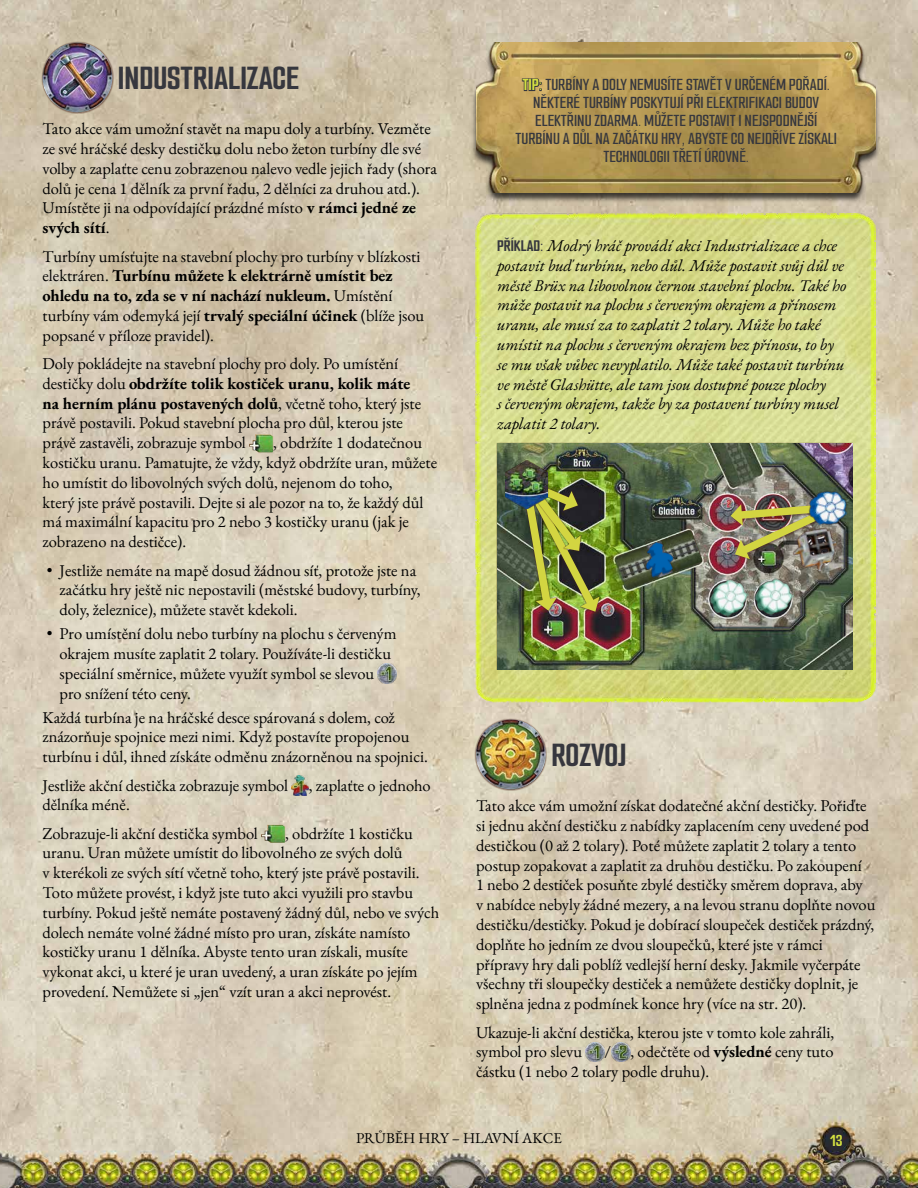
<style>
.page{position:relative;width:918px;height:1188px;background:#fff}
.page>*{position:absolute;margin:0;border:0;box-sizing:border-box;transform-origin:0 0}
.t1{font:700 36px "Smooch Sans";color:#36373e}
.t2{font:600 18px/18px "Smooch Sans";color:#36373e;text-align:center}
.t3{font:700 18px "Smooch Sans";color:#d3df41}
.t4{font:16.5px/19.8px "EB Garamond";color:#000}
.t5{font:italic 16.5px/19.8px "EB Garamond";color:#000}
.t6{font:15px "EB Garamond";color:#000}
.s1{font-weight:700}
.s2{font-family:"Smooch Sans";font-weight:700;font-style:normal;font-size:17.25px;color:#36373e}
</style>
<div class="page">
<img style="left:0;top:0;width:918px;height:1188px">
<div style="left:41px;top:41px;width:73px;height:73px;background:#49241c;opacity:.5"></div>
<img style="left:43px;top:43px;width:69px;height:69px;border-radius:35px">
<img style="left:249px;top:434px;width:24px;height:19px">
<img style="left:377px;top:664px;width:20px;height:19px">
<img style="left:291px;top:775px;width:18px;height:21px">
<img style="left:261px;top:825px;width:24px;height:18px">
<div style="left:471px;top:43px;width:410px;height:160px;background:#000;opacity:.7"></div>
<img style="left:476px;top:43px;width:399px;height:150px">
<div style="left:474px;top:718px;width:73px;height:73px;background:#49241c;opacity:.5"></div>
<img style="left:476px;top:720px;width:70px;height:69px;border-radius:35px">
<img style="left:585px;top:1042px;width:20px;height:20px">
<img style="left:611px;top:1042px;width:19px;height:20px">
<img style="left:476px;top:213px;width:399px;height:318px">
<img style="left:476px;top:531px;width:399px;height:171px">
<img style="left:497px;top:443px;width:355px;height:226px">
<img style="left:516px;top:471px;width:86px;height:144px">
<div style="left:505px;top:460px;width:43px;height:49px;background:#49241c;opacity:.5"></div>
<img style="left:506px;top:461px;width:42px;height:47px">
<img style="left:615px;top:467px;width:237px;height:153px">
<img style="left:790px;top:524px;width:51px;height:52px">
<h1 class="t1" style="left:118px;top:56px;width:183px">INDUSTRIALIZACE</h1>
<p class="t4" style="left:43px;top:119px;width:396px">Tato akce vám umožní stavět na mapu doly a turbíny. Vezměte ze své hráčské desky destičku dolu nebo žeton turbíny dle své volby a zaplaťte cenu zobrazenou nalevo vedle jejich řady (shora dolů je cena 1 dělník za první řadu, 2 dělníci za druhou atd.).<br>Umístěte ji na odpovídající prázdné místo <span class="s1">v rámci jedné ze svých sítí</span>.</p>
<p class="t4" style="left:43px;top:246px;width:383px">Turbíny umísťujte na stavební plochy pro turbíny v blízkosti elektráren. <span class="s1">Turbínu můžete k elektrárně umístit bez ohledu na to, zda se v ní nachází nukleum.</span> Umístění turbíny vám odemyká její <span class="s1">trvalý speciální účinek</span> (blíže jsou popsané v příloze pravidel).</p>
<p class="t4" style="left:43px;top:354px;width:380px">Doly pokládejte na stavební plochy pro doly. Po umístění destičky dolu <span class="s1">obdržíte tolik kostiček uranu, kolik máte na herním plánu postavených dolů</span>, včetně toho, který jste právě postavili. Pokud stavební plocha pro důl, kterou jste právě zastavěli, zobrazuje symbol</p>
<p class="t4" style="left:43px;top:433px;width:396px;text-indent:231px">, obdržíte 1 dodatečnou kostičku uranu. Pamatujte, že vždy, když obdržíte uran, můžete ho umístit do libovolných svých dolů, nejenom do toho,<br>který jste právě postavili. Dejte si ale pozor na to, že každý důl má maximální kapacitu pro 2 nebo 3 kostičky uranu (jak je zobrazeno na destičce).</p>
<p class="t4" style="left:60px;top:560px;width:363px;text-indent:-13px">• Jestliže nemáte na mapě dosud žádnou síť, protože jste na začátku hry ještě nic nepostavili (městské budovy, turbíny, doly, železnice), můžete stavět kdekoli.</p>
<p class="t4" style="left:60px;top:624px;width:339px;text-indent:-13px">• Pro umístění dolu nebo turbíny na plochu s červeným okrajem musíte zaplatit 2 tolary. Používáte-li destičku speciální směrnice, můžete využít symbol se slevou pro snížení této ceny.</p>
<p class="t4" style="left:43px;top:707px;width:387px">Každá turbína je na hráčské desce spárovaná s dolem, což znázorňuje spojnice mezi nimi. Když postavíte propojenou turbínu i důl, ihned získáte odměnu znázorněnou na spojnici.</p>
<p class="t4" style="left:43px;top:775px;width:390px">Jestliže akční destička zobrazuje symbol , zaplaťte o jednoho dělníka méně.</p>
<p class="t4" style="left:43px;top:823px;width:217px">Zobrazuje-li akční destička symbol</p>
<p class="t4" style="left:43px;top:823px;width:398px;text-indent:243px">, obdržíte 1 kostičku uranu. Uran můžete umístit do libovolného ze svých dolů<br>v kterékoli ze svých sítí včetně toho, který jste právě postavili.<br>Toto můžete provést, i když jste tuto akci využili pro stavbu turbíny. Pokud ještě nemáte postavený žádný důl, nebo ve svých dolech nemáte volné žádné místo pro uran, získáte namísto kostičky uranu 1 dělníka. Abyste tento uran získali, musíte vykonat akci, u které je uran uvedený, a uran získáte po jejím provedení. Nemůžete si „jen“ vzít uran a akci neprovést.</p>
<p class="t2" style="left:515px;top:75px;width:323px"><span class="s1">TIP:</span>TURBÍNY A DOLY NEMUSÍTE STAVĚT V URČENÉM POŘADÍ.<br>NĚKTERÉ TURBÍNY POSKYTUJÍ PŘI ELEKTRIFIKACI BUDOV ELEKTŘINU ZDARMA. MŮŽETE POSTAVIT I NEJSPODNĚJŠÍ TURBÍNU A DŮL NA ZAČÁTKU HRY, ABYSTE CO NEJDŘÍVE ZÍSKALI TECHNOLOGII TŘETÍ ÚROVNĚ.</p>
<p class="t5" style="left:497px;top:236px;width:351px"><span class="s2">PŘÍKLAD:</span> Modrý hráč provádí akci Industrializace a chce postavit buď turbínu, nebo důl. Může postavit svůj důl ve městě Brüx na libovolnou černou stavební plochu. Také ho může postavit na plochu s červeným okrajem a přínosem uranu, ale musí za to zaplatit 2 tolary. Může ho také umístit na plochu s červeným okrajem bez přínosu, to by se mu však vůbec nevyplatilo. Může také postavit turbínu ve městě Glashütte, ale tam jsou dostupné pouze plochy<br>s červeným okrajem, takže by za postavení turbíny musel zaplatit 2 tolary.</p>
<h1 class="t1" style="left:551px;top:733px;width:77px">ROZVOJ</h1>
<p class="t4" style="left:476px;top:796px;width:401px">Tato akce vám umožní získat dodatečné akční destičky. Pořiďte si jednu akční destičku z nabídky zaplacením ceny uvedené pod destičkou (0 až 2 tolary). Poté můžete zaplatit 2 tolary a tento postup zopakovat a zaplatit za druhou destičku. Po zakoupení<br>1 nebo 2 destiček posuňte zbylé destičky směrem doprava, aby<br>v nabídce nebyly žádné mezery, a na levou stranu doplňte novou destičku/destičky. Pokud je dobírací sloupeček destiček prázdný, doplňte ho jedním ze dvou sloupečků, které jste v rámci přípravy hry dali poblíž vedlejší herní desky. Jakmile vyčerpáte všechny tři sloupečky destiček a nemůžete destičky doplnit, je splněna jedna z podmínek konce hry (více na str. 20).</p>
<p class="t4" style="left:476px;top:1022px;width:360px">Ukazuje-li akční destička, kterou jste v tomto kole zahráli, symbol pro slevu</p>
<p class="t4" style="left:476px;top:1042px;width:359px;text-indent:129px">/ , odečtěte od <span class="s1">výsledné</span> ceny tuto částku (1 nebo 2 tolary podle druhu).</p>
<p class="t6" style="left:356px;top:1128px;width:207px">PRŮBĚH HRY – HLAVNÍ AKCE</p>
<p class="t3" style="left:830px;top:1130px;width:14px">13</p>
</div>
